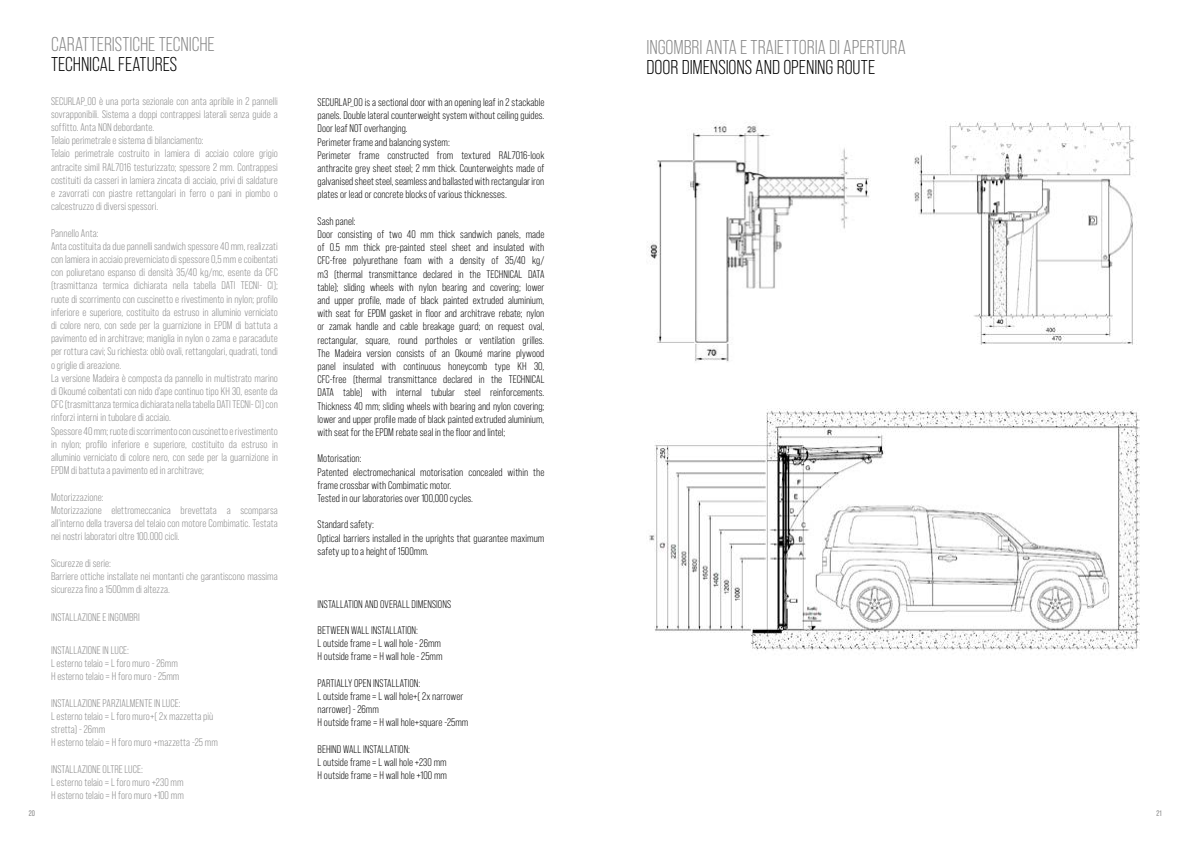
<style>
.page{position:relative;width:1191px;height:842px;background:#fff}
.page>*{position:absolute;margin:0;border:0;box-sizing:border-box;transform-origin:0 0}
.t1{font:20px "Bebas Neue Pro";color:#878787}
.t2{font:20px "Bebas Neue Pro";letter-spacing:-.005em;color:#000}
.t3{font:11px/13.2px "Bebas Neue Pro";letter-spacing:.005em;color:#878787}
.t4{font:11px/13.2px "Bebas Neue Pro";letter-spacing:.005em;color:#000}
.t5{font:8px "Bebas Neue Pro";color:#878787}
</style>
<div class="page">
<img style="left:647px;top:123px;width:222px;height:239px">
<img style="left:913px;top:122px;width:224px;height:222px">
<img style="left:649px;top:409px;width:491px;height:242px">
<h1 class="t1" style="left:51px;top:33px;width:165px">CARATTERISTICHE TECNICHE</h1>
<h1 class="t2" style="left:51px;top:53px;width:128px">TECHNICAL FEATURES</h1>
<p class="t3" style="left:51px;top:94px;width:228px">SECURLAP_OO è una porta sezionale con anta apribile in 2 pannelli sovrapponibili. Sistema a doppi contrappesi laterali senza guide a soffitto. Anta NON debordante.<br>Telaio perimetrale e sistema di bilanciamento:<br>Telaio perimetrale costruito in lamiera di acciaio colore grigio antracite simil RAL7016 testurizzato; spessore 2 mm. Contrappesi costituiti da casseri in lamiera zincata di acciaio, privi di saldature e zavorrati con piastre rettangolari in ferro o pani in piombo o calcestruzzo di diversi spessori.</p>
<p class="t3" style="left:51px;top:226px;width:228px">Pannello Anta:<br>Anta costituita da due pannelli sandwich spessore 40 mm, realizzati con lamiera in acciaio preverniciato di spessore 0,5 mm e coibentati con poliuretano espanso di densità 35/40 kg/mc, esente da CFC (trasmittanza termica dichiarata nella tabella DATI TECNI- CI); ruote di scorrimento con cuscinetto e rivestimento in nylon; profilo inferiore e superiore, costituito da estruso in alluminio verniciato di colore nero, con sede per la guarnizione in EPDM di battuta a pavimento ed in architrave; maniglia in nylon o zama e paracadute per rottura cavi; Su richiesta: oblò ovali, rettangolari, quadrati, tondi o griglie di areazione.<br>La versione Madeira è composta da pannello in multistrato marino di Okoumé coibentati con nido d’ape continuo tipo KH 30, esente da CFC (trasmittanza termica dichiarata nella tabella DATI TECNI- CI) con rinforzi interni in tubolare di acciaio.<br>Spessore 40 mm; ruote di scorrimento con cuscinetto e rivestimento in nylon; profilo inferiore e superiore, costituito da estruso in alluminio verniciato di colore nero, con sede per la guarnizione in EPDM di battuta a pavimento ed in architrave;</p>
<p class="t3" style="left:51px;top:490px;width:228px">Motorizzazione:<br>Motorizzazione elettromeccanica brevettata a scomparsa all’interno della traversa del telaio con motore Combimatic. Testata nei nostri laboratori oltre 100.000 cicli.</p>
<p class="t3" style="left:51px;top:556px;width:228px">Sicurezze di serie:<br>Barriere ottiche installate nei montanti che garantiscono massima sicurezza fino a 1500mm di altezza.</p>
<p class="t3" style="left:51px;top:611px;width:90px">INSTALLAZIONE E INGOMBRI</p>
<p class="t3" style="left:51px;top:643px;width:130px">INSTALLAZIONE IN LUCE:<br>L esterno telaio = L foro muro - 26mm<br>H esterno telaio = H foro muro - 25mm</p>
<p class="t3" style="left:51px;top:696px;width:168px">INSTALLAZIONE PARZIALMENTE IN LUCE:<br>L esterno telaio = L foro muro+( 2x mazzetta più stretta) - 26mm<br>H esterno telaio = H foro muro +mazzetta -25 mm</p>
<p class="t3" style="left:51px;top:762px;width:134px">INSTALLAZIONE OLTRE LUCE:<br>L esterno telaio = L foro muro +230 mm<br>H esterno telaio = H foro muro +100 mm</p>
<p class="t4" style="left:317px;top:96px;width:228px">SECURLAP_OO is a sectional door with an opening leaf in 2 stackable panels. Double lateral counterweight system without ceiling guides.<br>Door leaf NOT overhanging.<br>Perimeter frame and balancing system:<br>Perimeter frame constructed from textured RAL7016-look anthracite grey sheet steel; 2 mm thick. Counterweights made of galvanised sheet steel, seamless and ballasted with rectangular iron plates or lead or concrete blocks of various thicknesses.</p>
<p class="t4" style="left:317px;top:214px;width:228px">Sash panel:<br>Door consisting of two 40 mm thick sandwich panels, made of 0.5 mm thick pre-painted steel sheet and insulated with CFC-free polyurethane foam with a density of 35/40 kg/ m3 (thermal transmittance declared in the TECHNICAL DATA table); sliding wheels with nylon bearing and covering; lower and upper profile, made of black painted extruded aluminium, with seat for EPDM gasket in floor and architrave rebate; nylon or zamak handle and cable breakage guard; on request oval, rectangular, square, round portholes or ventilation grilles.<br>The Madeira version consists of an Okoumé marine plywood panel insulated with continuous honeycomb type KH 30, CFC-free (thermal transmittance declared in the TECHNICAL DATA table) with internal tubular steel reinforcements.<br>Thickness 40 mm; sliding wheels with bearing and nylon covering; lower and upper profile made of black painted extruded aluminium, with seat for the EPDM rebate seal in the floor and lintel;</p>
<p class="t4" style="left:317px;top:452px;width:228px">Motorisation:<br>Patented electromechanical motorisation concealed within the frame crossbar with Combimatic motor.<br>Tested in our laboratories over 100,000 cycles.</p>
<p class="t4" style="left:317px;top:518px;width:228px">Standard safety:<br>Optical barriers installed in the uprights that guarantee maximum safety up to a height of 1500mm.</p>
<p class="t4" style="left:317px;top:597px;width:135px">INSTALLATION AND OVERALL DIMENSIONS</p>
<p class="t4" style="left:317px;top:624px;width:126px">BETWEEN WALL INSTALLATION:<br>L outside frame = L wall hole - 26mm<br>H outside frame = H wall hole - 25mm</p>
<p class="t4" style="left:317px;top:676px;width:152px">PARTIALLY OPEN INSTALLATION:<br>L outside frame = L wall hole+( 2x narrower narrower) - 26mm<br>H outside frame = H wall hole+square -25mm</p>
<p class="t4" style="left:317px;top:742px;width:131px">BEHIND WALL INSTALLATION:<br>L outside frame = L wall hole +230 mm<br>H outside frame = H wall hole +100 mm</p>
<h1 class="t1" style="left:646px;top:36px;width:261px">INGOMBRI ANTA E TRAIETTORIA DI APERTURA</h1>
<h1 class="t2" style="left:646px;top:56px;width:230px">DOOR DIMENSIONS AND OPENING ROUTE</h1>
<p class="t5" style="left:29px;top:809px;width:8px">20</p>
<p class="t5" style="left:1156px;top:809px;width:7px">21</p>
</div>
